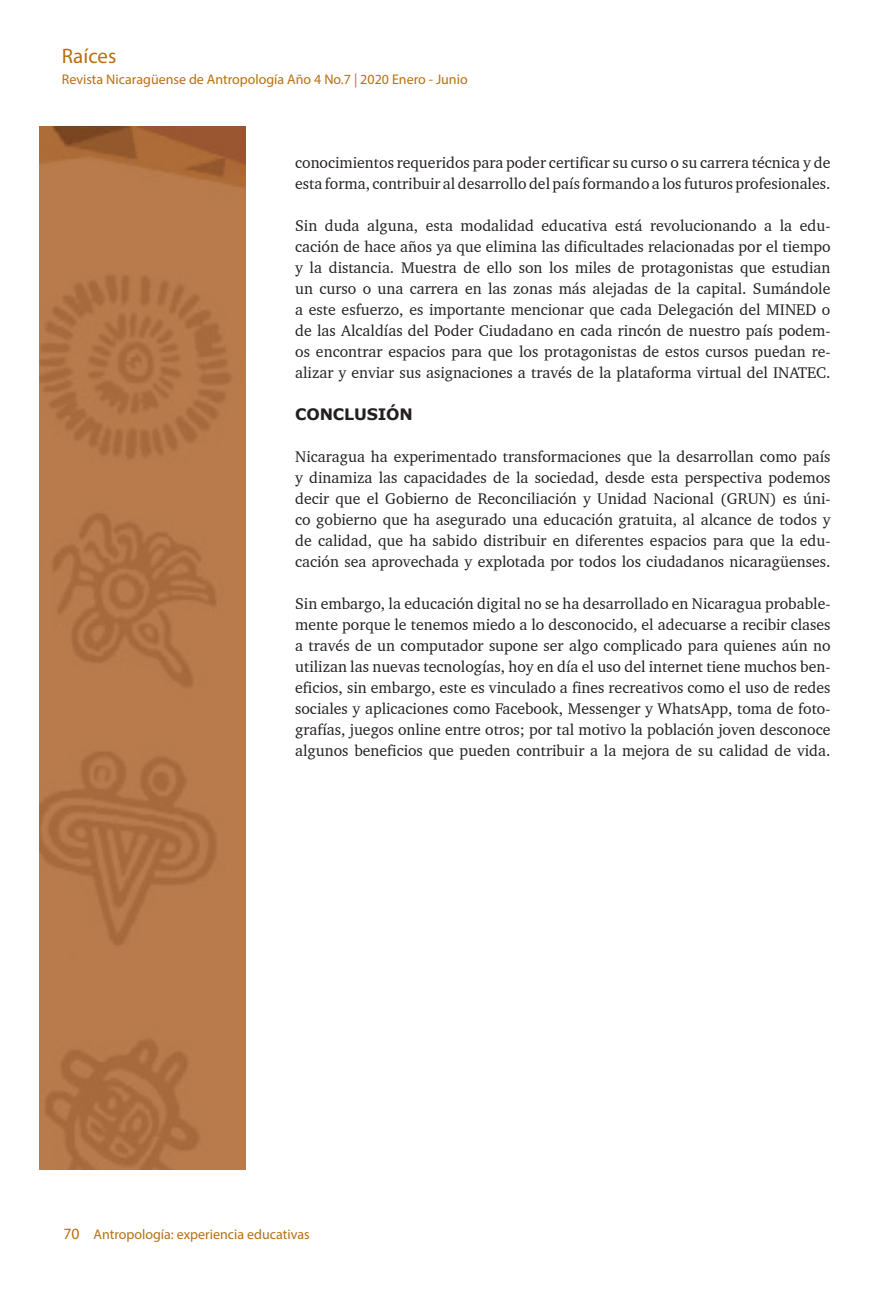
<style>
.page{position:relative;width:893px;height:1290px;background:#fff}
.page>*{position:absolute;margin:0;border:0;box-sizing:border-box;transform-origin:0 0}
.t1{font:21px "Myriad Pro";color:#b7700f}
.t2{font:15.75px/21px "Charter BT";color:#231f20;text-align:justify}
.t3{font:700 15.75px "Verdana";letter-spacing:-.01em;color:#231f20}
.t4{font:14px "Myriad Pro";color:#b7700f}
.s1{font-size:15.75px}
</style>
<div class="page">
<img style="left:39px;top:126px;width:206px;height:1044px">
<h1 class="t1" style="left:62px;top:43px;width:56px">Raíces</h1>
<p class="t4" style="left:62px;top:71px;width:407px">Revista Nicaragüense de Antropología Año 4 No.7 | 2020 Enero - Junio</p>
<p class="t2" style="left:295px;top:152px;width:537px">conocimientos requeridos para poder certificar su curso o su carrera técnica y de esta forma, contribuir al desarrollo del país formando a los futuros profesionales.</p>
<p class="t2" style="left:295px;top:215px;width:537px">Sin duda alguna, esta modalidad educativa está revolucionando a la edu&shy;cación de hace años ya que elimina las dificultades relacionadas por el tiempo y la distancia. Muestra de ello son los miles de protagonistas que estudian un curso o una carrera en las zonas más alejadas de la capital. Sumándole a este esfuerzo, es importante mencionar que cada Delegación del MINED o de las Alcaldías del Poder Ciudadano en cada rincón de nuestro país podem&shy;os encontrar espacios para que los protagonistas de estos cursos puedan re&shy;alizar y enviar sus asignaciones a través de la plataforma virtual del INATEC.</p>
<p class="t3" style="left:295px;top:403px;width:119px">CONCLUSIÓN</p>
<p class="t2" style="left:295px;top:446px;width:537px">Nicaragua ha experimentado transformaciones que la desarrollan como país y dinamiza las capacidades de la sociedad, desde esta perspectiva podemos decir que el Gobierno de Reconciliación y Unidad Nacional (GRUN) es úni&shy;co gobierno que ha asegurado una educación gratuita, al alcance de todos y de calidad, que ha sabido distribuir en diferentes espacios para que la edu&shy;cación sea aprovechada y explotada por todos los ciudadanos nicaragüenses.</p>
<p class="t2" style="left:295px;top:593px;width:537px">Sin embargo, la educación digital no se ha desarrollado en Nicaragua probable&shy;mente porque le tenemos miedo a lo desconocido, el adecuarse a recibir clases a través de un computador supone ser algo complicado para quienes aún no utilizan las nuevas tecnologías, hoy en día el uso del internet tiene muchos ben&shy;eficios, sin embargo, este es vinculado a fines recreativos como el uso de redes sociales y aplicaciones como Facebook, Messenger y WhatsApp, toma de foto&shy;grafías, juegos online entre otros; por tal motivo la población joven desconoce algunos beneficios que pueden contribuir a la mejora de su calidad de vida.</p>
<p class="t4" style="left:63px;top:1226px;width:248px"><span class="s1">70</span> Antropología: experiencia educativas</p>
</div>
